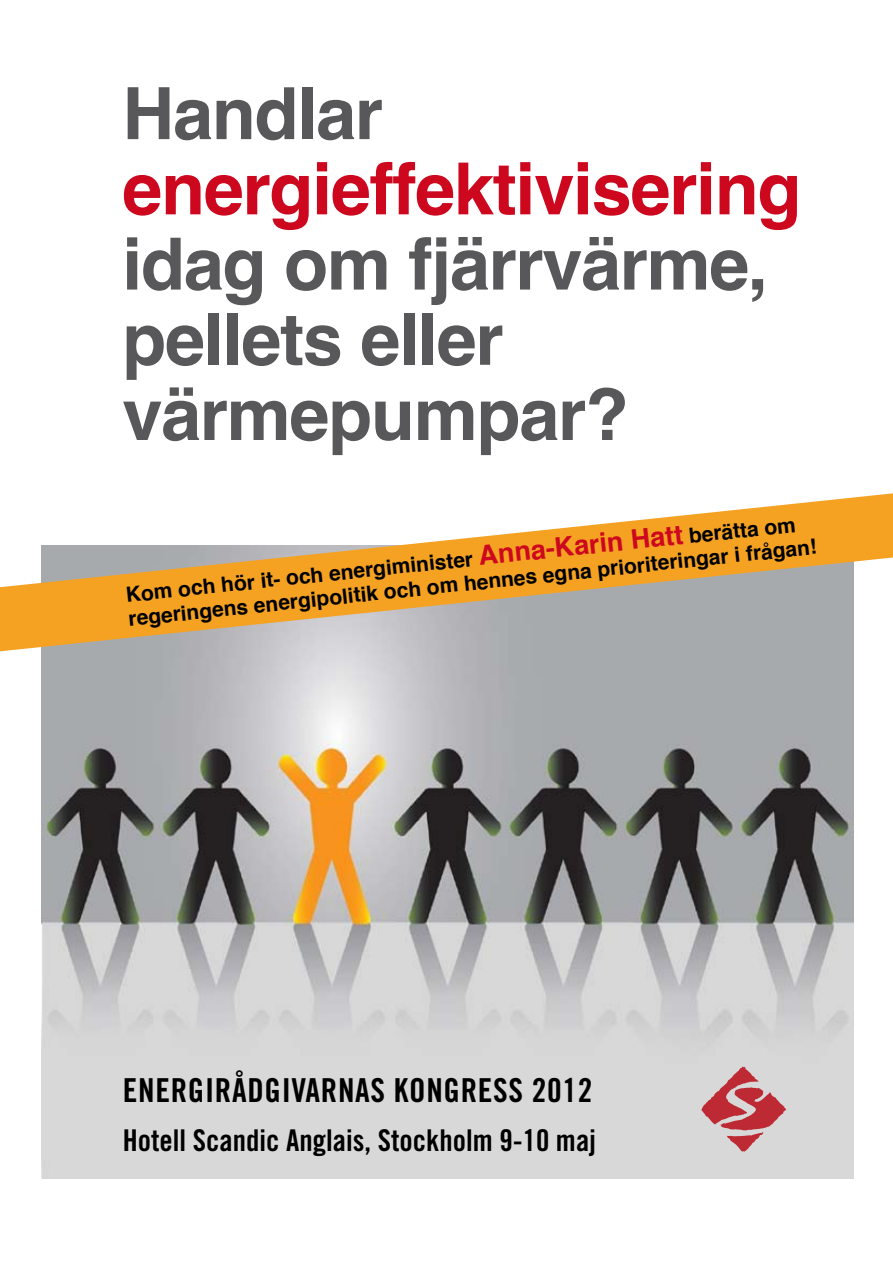
<style>
.page{position:relative;width:893px;height:1263px;background:#fff}
.page>*{position:absolute;margin:0;border:0;box-sizing:border-box;transform-origin:0 0}
.t1{font:700 72.15px/75.2px "Helvetica";letter-spacing:-.02em;color:#58585a}
.t2{font:700 72.15px "Helvetica";letter-spacing:-.02em;color:#cd071e}
.t3{font:33px "Trade Gothic Bold Cond Twenty";letter-spacing:.02em;color:#000}
.t4{font:30px "Trade Gothic Bold Cond Twenty";color:#000}
.t5{font:700 21px/24px "Helvetica";color:#000}
.s1{font-size:27px;color:#cd071e}
</style>
<div class="page">
<img style="left:42px;top:651px;width:812px;height:527px">
<svg style="left:701px;top:1066px;width:89px;height:86px;background:#cd979b"></svg>
<svg style="left:0;top:493px;width:893px;height:158px"></svg>
<h1 class="t1" style="left:122px;top:77px;width:262px">Handlar</h1>
<h1 class="t2" style="left:122px;top:131px;width:681px">energieffektivisering</h1>
<h1 class="t1" style="left:122px;top:227px;width:647px">idag om fjärrvärme, pellets eller värmepumpar?</h1>
<p class="t5" style="left:125px;top:583px;width:694px;rotate:-6deg">Kom och hör it- och energiminister <span class="s1">Anna-Karin Hatt</span>berätta om regeringens energipolitik och om hennes egna prioriteringar i frågan!</p>
<h2 class="t3" style="left:123px;top:1070px;width:471px">ENERGIRÅDGIVARNAS KONGRESS 2012</h2>
<h3 class="t4" style="left:123px;top:1122px;width:474px">HOTELL SCANDIC ANGLAIS, STOCKHOLM 9-10 MAJ</h3>
</div>
